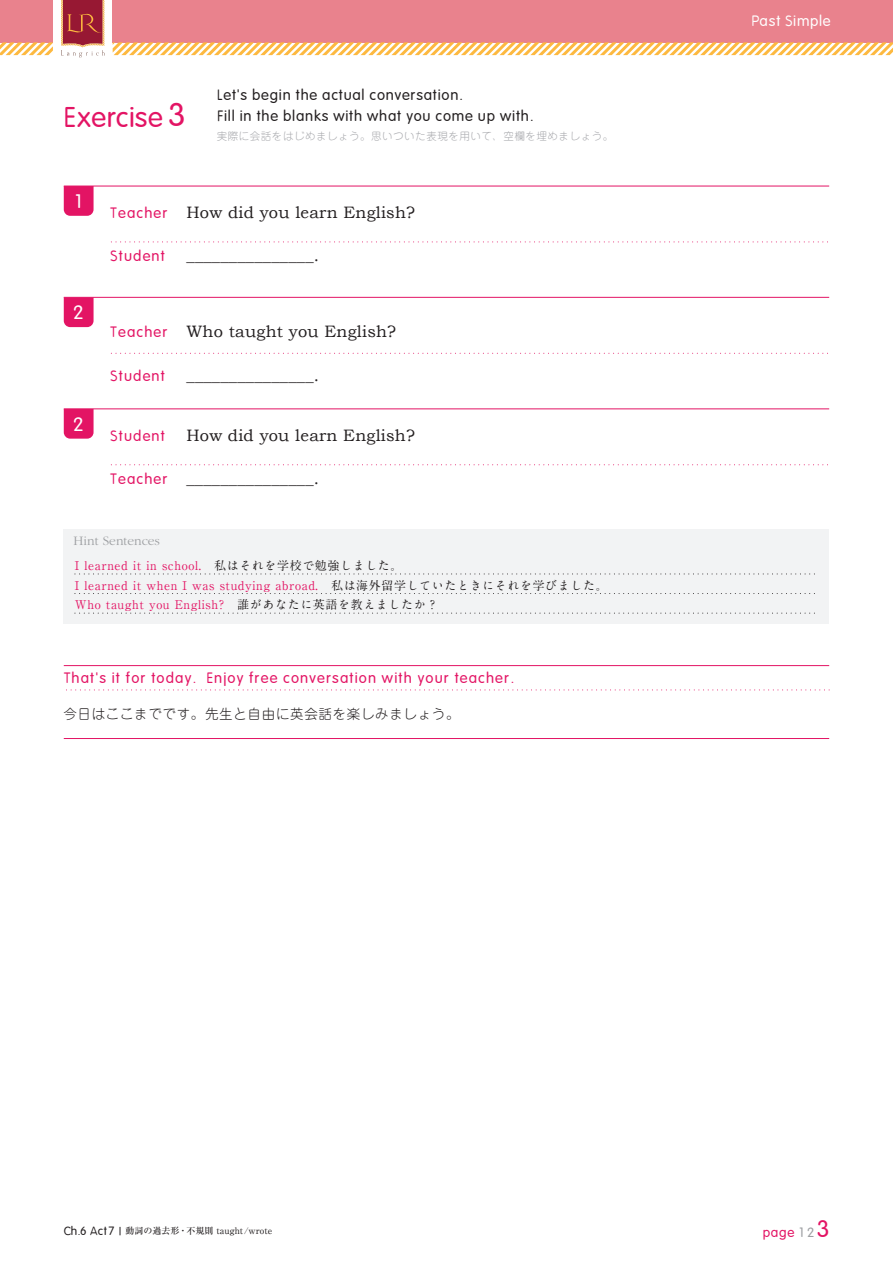
<style>
.page{position:relative;width:893px;height:1263px;background:#fff}
.page>*{position:absolute;margin:0;border:0;box-sizing:border-box;transform-origin:0 0}
.t1{font:28.5px "Vagabond";letter-spacing:.025em;color:#e31464}
.t2{font:19.5px "Vagabond";color:#fff}
.t3{font:16.5px "Bookman Old Style";letter-spacing:.015em;color:#231f20}
.t4{font:15px "Vagabond";letter-spacing:.075em;color:#e31464}
.t5{font:15px/21px "Vagabond";letter-spacing:.05em;color:#231f20}
.t6{font:15px "Vagabond";letter-spacing:.05em;color:#fff}
.t7{font:300 13.5px "Jun 101 Pro";letter-spacing:.05em;color:#231f20}
.t8{font:300 13.5px "Garamond";color:#9d9fa2}
.t9{font:13.5px "Vagabond";letter-spacing:.05em;color:#e31464}
.t10{font:700 12px/19.5px "A1 Mincho Std";letter-spacing:.05em;color:#e31464}
.t11{font:300 10.5px "Jun 101 Pro";letter-spacing:.05em;color:#a8a9ad}
.t12{font:500 9px "Ryumin Pro";color:#231f20}
.s1{font-size:33px}
.s2{color:#231f20}
.s3{font-family:"Vagabond";font-weight:400;font-size:12px}
.s4{color:#9d9fa2}
.s5{font-size:24px}
</style>
<div class="page">
<svg style="left:0;top:0;width:893px;height:57px;background:#eb9791"></svg>
<hr style="left:64px;top:186px;width:765px;height:1px;background:#e31464">
<svg style="left:64px;top:186px;width:30px;height:30px"></svg>
<svg style="left:111px;top:242px;width:717px;height:1px"></svg>
<hr style="left:64px;top:297px;width:765px;height:1px;background:#e31464">
<svg style="left:64px;top:297px;width:30px;height:30px"></svg>
<svg style="left:111px;top:353px;width:717px;height:1px"></svg>
<hr style="left:64px;top:409px;width:765px;height:1px;background:#e31464">
<svg style="left:64px;top:409px;width:30px;height:30px"></svg>
<svg style="left:111px;top:464px;width:717px;height:1px"></svg>
<div style="left:64px;top:529px;width:765px;height:95px;background:#f2f3f4"></div>
<svg style="left:75px;top:574px;width:740px;height:1px"></svg>
<svg style="left:75px;top:593px;width:740px;height:1px"></svg>
<svg style="left:75px;top:613px;width:740px;height:1px"></svg>
<hr style="left:64px;top:665px;width:765px;height:1px;background:#e31464">
<svg style="left:66px;top:689px;width:763px;height:1px"></svg>
<hr style="left:64px;top:738px;width:765px;height:1px;background:#e31464">
<h1 class="t1" style="left:63px;top:98px;width:124px">Exercise <span class="s1">3</span></h1>
<p class="t5" style="left:217px;top:84px;width:317px">Let's begin the actual conversation.<br>Fill in the blanks with what you come up with.</p>
<p class="t11" style="left:217px;top:128px;width:398px">実際に会話をはじめましょう。思いついた表現を用いて、空欄を埋めましょう。</p>
<h2 class="t2" style="left:73px;top:188px;width:12px">1</h2>
<h2 class="t2" style="left:73px;top:300px;width:12px">2</h2>
<h2 class="t2" style="left:73px;top:411px;width:12px">2</h2>
<p class="t4" style="left:111px;top:203px;width:58px">Teacher</p>
<p class="t4" style="left:111px;top:246px;width:56px">Student</p>
<h3 class="t3" style="left:186px;top:201px;width:230px">How did you learn English?</h3>
<h3 class="t3" style="left:186px;top:245px;width:134px">_______________.</h3>
<p class="t4" style="left:111px;top:322px;width:58px">Teacher</p>
<p class="t4" style="left:111px;top:366px;width:56px">Student</p>
<p class="t4" style="left:111px;top:426px;width:56px">Student</p>
<p class="t4" style="left:111px;top:469px;width:58px">Teacher</p>
<h3 class="t3" style="left:186px;top:321px;width:211px">Who taught you English?</h3>
<h3 class="t3" style="left:186px;top:364px;width:134px">_______________.</h3>
<h3 class="t3" style="left:186px;top:424px;width:230px">How did you learn English?</h3>
<h3 class="t3" style="left:186px;top:468px;width:134px">_______________.</h3>
<p class="t8" style="left:74px;top:533px;width:88px">Hint Sentences</p>
<p class="t10" style="left:75px;top:554px;width:534px">I learned it in school.　<span class="s2">私はそれを学校で勉強しました。<br></span>I learned it when I was studying abroad.　<span class="s2">私は海外留学していたときにそれを学びました。<br></span>Who taught you English?　<span class="s2">誰があなたに英語を教えましたか？</span></p>
<p class="t4" style="left:64px;top:668px;width:451px">That's it for today. Enjoy free conversation with your teacher.</p>
<p class="t7" style="left:63px;top:703px;width:398px">今日はここまでです。先生と自由に英会話を楽しみましょう。</p>
<p class="t6" style="left:752px;top:11px;width:81px">Past Simple</p>
<p class="t12" style="left:64px;top:1224px;width:210px"><span class="s3">Ch.6 Act7</span> 動詞の過去形・不規則 taught/wrote</p>
<p class="t9" style="left:763px;top:1224px;width:68px">page <span class="s4">12</span><span class="s5">3</span></p>
</div>
